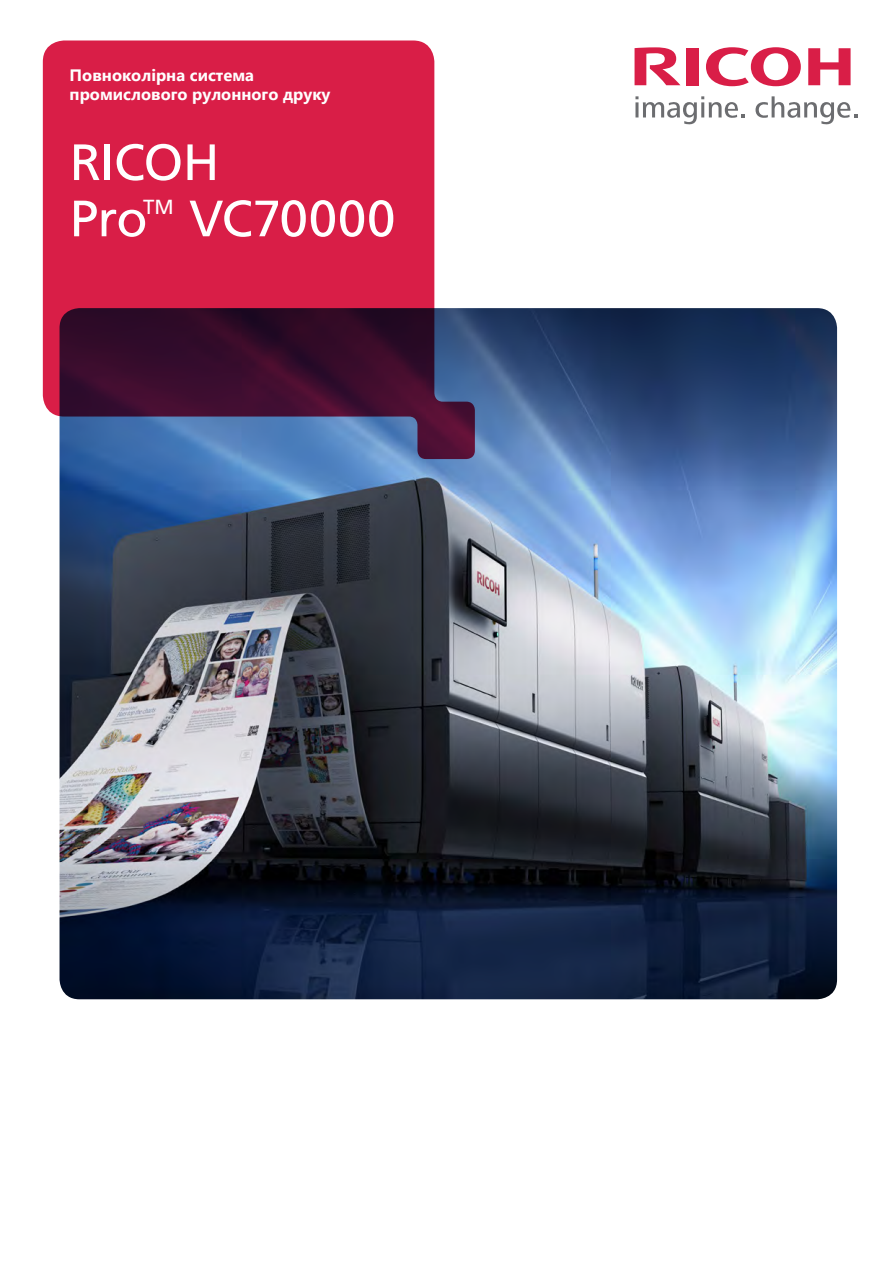
<style>
.page{position:relative;width:893px;height:1263px;background:#fff}
.page>*{position:absolute;margin:0;border:0;box-sizing:border-box;transform-origin:0 0}
.t1{font:51px/56.2px "Frutiger LT Std";letter-spacing:-.01em;color:#fff}
.t2{font:51px "Frutiger LT Std";letter-spacing:.01em;color:#fff}
.t3{font:20.4px "Frutiger LT Std";color:#fff}
.t4{font:700 16.5px/19.8px "Segoe UI";color:#fff}
</style>
<div class="page">
<svg style="left:706px;top:47px;width:95px;height:39px"></svg>
<svg style="left:808px;top:48px;width:43px;height:37px"></svg>
<div style="left:686px;top:48px;width:13px;height:37px;background:#d91e47"></div>
<svg style="left:634px;top:47px;width:46px;height:38px"></svg>
<svg style="left:635px;top:96px;width:110px;height:28px"></svg>
<svg style="left:755px;top:96px;width:102px;height:28px"></svg>
<img style="left:60px;top:308px;width:777px;height:691px">
<svg style="left:43px;top:40px;width:432px;height:419px;fill:#d91e47"></svg>
<p class="t4" style="left:70px;top:64px;width:262px">Повноколірна система промислового рулонного друку</p>
<p class="t1" style="left:70px;top:134px;width:151px">RICOH<br>Pro</p>
<p class="t3" style="left:143px;top:195px;width:32px">TM</p>
<p class="t2" style="left:189px;top:189px;width:208px">VC70000</p>
</div>
